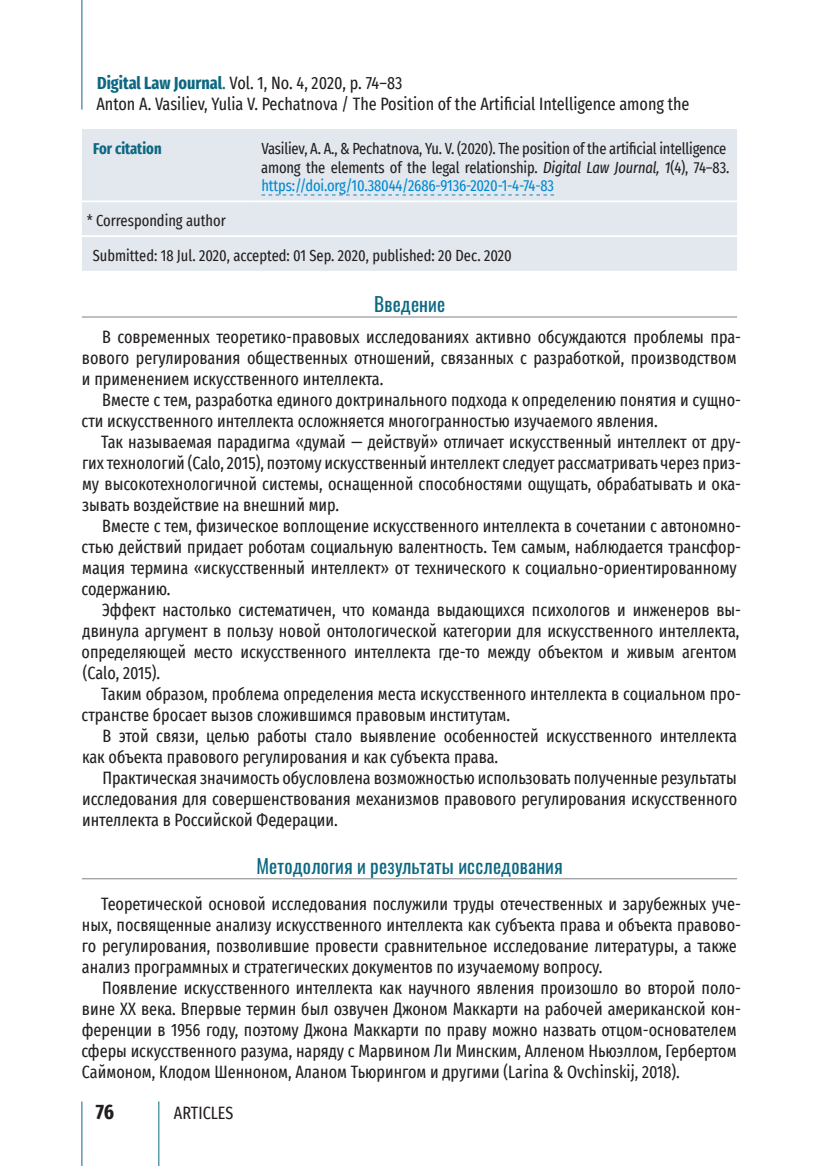
<style>
.page{position:relative;width:819px;height:1166px;background:#fff}
.page>*{position:absolute;margin:0;border:0;box-sizing:border-box;transform-origin:0 0}
.t1{font:700 extra-condensed 21px "Fira Sans";color:#231f20}
.t2{font:19.25px "Oswald";color:#0c6882}
.t3{font:extra-condensed 17.5px/21px "Fira Sans";color:#231f20}
.t4{font:extra-condensed 15.75px/18.9px "Fira Sans";letter-spacing:-.01em;color:#231f20}
.t5{font:700 extra-condensed 15.75px "Fira Sans";color:#0c6882}
.s1{font-weight:700;color:#0c6882}
.s2{color:#0c6882}
.s3{font-style:italic}
.s4{color:#0089cf}
</style>
<div class="page">
<hr style="left:82px;top:0;width:1px;height:110px;background:#0c6882">
<hr style="left:82px;top:1101px;width:1px;height:65px;background:#0c6882">
<hr style="left:158px;top:1101px;width:1px;height:65px;background:#0c6882">
<div style="left:82px;top:129px;width:655px;height:142px;background:#e2e8ed"></div>
<hr style="left:82px;top:200px;width:169px;height:2px;background:#fff">
<hr style="left:251px;top:200px;width:486px;height:2px;background:#fff">
<hr style="left:82px;top:235px;width:169px;height:2px;background:#fff">
<hr style="left:251px;top:235px;width:486px;height:2px;background:#fff">
<svg style="left:261px;top:194px;width:293px;height:1px"></svg>
<hr style="left:82px;top:317px;width:655px;height:1px;background:#808285">
<hr style="left:82px;top:878px;width:655px;height:1px;background:#808285">
<p class="t3" style="left:96px;top:71px;width:594px"><span class="s1">Digital Law Journal</span><span class="s2">.</span> Vol. 1, No. 4, 2020, p. 74–83<br>Anton A. Vasiliev, Yulia V. Pechatnova / The Position of the Artificial Intelligence among the</p>
<p class="t5" style="left:93px;top:135px;width:70px">For citation</p>
<p class="t4" style="left:261px;top:138px;width:469px">Vasiliev, A. A., &amp; Pechatnova, Yu. V. (2020). The position of the artificial intelligence among the elements of the legal relationship. <span class="s3">Digital Law Journal, 1</span>(4), 74–83. <span class="s4">https://doi.org/10.38044/2686-9136-2020-1-4-74-83</span></p>
<p class="t4" style="left:87px;top:211px;width:140px">* Corresponding author</p>
<p class="t4" style="left:93px;top:245px;width:420px">Submitted: 18 Jul. 2020, accepted: 01 Sep. 2020, published: 20 Dec. 2020</p>
<p class="t2" style="left:374px;top:287px;width:72px">Введение</p>
<p class="t3" style="left:82px;top:325px;width:660px;text-indent:20px">В современных теоретико-правовых исследованиях активно обсуждаются проблемы пра&shy;вового регулирования общественных отношений, связанных с разработкой, производством и применением искусственного интеллекта.</p>
<p class="t3" style="left:81px;top:388px;width:661px;text-indent:21px">Вместе с тем, разработка единого доктринального подхода к определению понятия и сущно&shy;сти искусственного интеллекта осложняется многогранностью изучаемого явления.</p>
<p class="t3" style="left:82px;top:430px;width:660px;text-align:justify;text-indent:19px">Так называемая парадигма «думай — действуй» отличает искусственный интеллект от дру&shy;гих технологий (Calo, 2015), поэтому искусственный интеллект следует рассматривать через приз&shy;му высокотехнологичной системы, оснащенной способностями ощущать, обрабатывать и ока&shy;зывать воздействие на внешний мир.</p>
<p class="t3" style="left:81px;top:514px;width:661px;text-indent:21px">Вместе с тем, физическое воплощение искусственного интеллекта в сочетании с автономно&shy;стью действий придает роботам социальную валентность. Тем самым, наблюдается трансфор&shy;мация термина «искусственный интеллект» от технического к социально-ориентированному содержанию.</p>
<p class="t3" style="left:81px;top:598px;width:661px;text-indent:21px">Эффект настолько систематичен, что команда выдающихся психологов и инженеров вы&shy;двинула аргумент в пользу новой онтологической категории для искусственного интеллекта, определяющей место искусственного интеллекта где-то между объектом и живым агентом (Calo, 2015).</p>
<p class="t3" style="left:81px;top:682px;width:661px;text-indent:20px">Таким образом, проблема определения места искусственного интеллекта в социальном про&shy;странстве бросает вызов сложившимся правовым институтам.</p>
<p class="t3" style="left:82px;top:724px;width:656px;text-indent:20px">В этой связи, целью работы стало выявление особенностей искусственного интеллекта как объекта правового регулирования и как субъекта права.</p>
<p class="t3" style="left:82px;top:766px;width:656px;text-align:justify;text-indent:20px">Практическая значимость обусловлена возможностью использовать полученные результаты исследования для совершенствования механизмов правового регулирования искусственного интеллекта в Российской Федерации.</p>
<p class="t2" style="left:256px;top:848px;width:308px">Методология и результаты исследования</p>
<p class="t3" style="left:82px;top:892px;width:660px;text-indent:19px">Теоретической основой исследования послужили труды отечественных и зарубежных уче&shy;ных, посвященные анализу искусственного интеллекта как субъекта права и объекта правово&shy;го регулирования, позволившие провести сравнительное исследование литературы, а также анализ программных и стратегических документов по изучаемому вопросу.</p>
<p class="t3" style="left:81px;top:976px;width:661px;text-indent:21px">Появление искусственного интеллекта как научного явления произошло во второй поло&shy;вине ХХ века. Впервые термин был озвучен Джоном Маккарти на рабочей американской кон&shy;ференции в 1956 году, поэтому Джона Маккарти по праву можно назвать отцом-основателем сферы искусственного разума, наряду с Марвином Ли Минским, Алленом Ньюэллом, Гербертом Саймоном, Клодом Шенноном, Аланом Тьюрингом и другими (Larina &amp; Ovchinskij, 2018).</p>
<p class="t1" style="left:96px;top:1094px;width:20px">76</p>
<p class="t3" style="left:174px;top:1102px;width:61px">ARTICLES</p>
</div>
